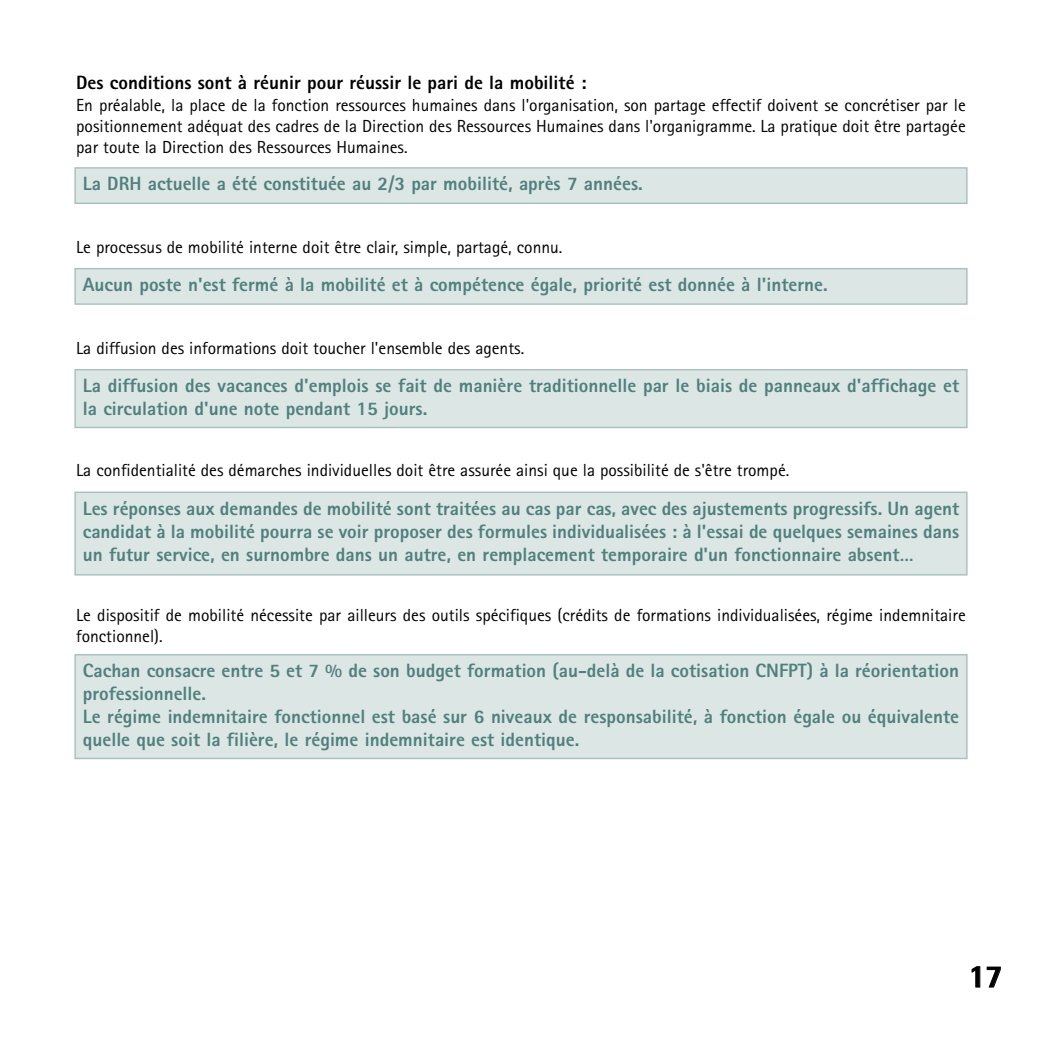
<style>
.page{position:relative;width:1042px;height:1042px;background:#fff}
.page>*{position:absolute;margin:0;border:0;box-sizing:border-box;transform-origin:0 0}
.t1{font:800 31.5px "Rotis Semi Sans";color:#000}
.t2{font:800 19.25px/23.1px "Rotis Sans Serif";color:#4f807d}
.t3{font:800 19.25px "Rotis Sans Serif";color:#000}
.t4{font:17.5px/21px "Rotis Sans Serif";color:#000;text-align:justify}
</style>
<div class="page">
<div style="left:75px;top:168px;width:892px;height:35px;background:#dce6e5"></div>
<div style="left:74px;top:167px;width:893px;height:37px;border:1px solid #a7bfbe"></div>
<div style="left:75px;top:269px;width:892px;height:35px;background:#dce6e5"></div>
<div style="left:74px;top:268px;width:893px;height:37px;border:1px solid #a7bfbe"></div>
<div style="left:75px;top:370px;width:892px;height:57px;background:#dce6e5"></div>
<div style="left:74px;top:369px;width:893px;height:59px;border:1px solid #a7bfbe"></div>
<div style="left:75px;top:492px;width:892px;height:83px;background:#dce6e5"></div>
<div style="left:74px;top:491px;width:893px;height:84px;border:1px solid #a7bfbe"></div>
<div style="left:75px;top:655px;width:892px;height:103px;background:#dce6e5"></div>
<div style="left:74px;top:654px;width:893px;height:105px;border:1px solid #a7bfbe"></div>
<p class="t3" style="left:76px;top:76px;width:512px">Des conditions sont à réunir pour réussir le pari de la mobilité :</p>
<p class="t4" style="left:76px;top:97px;width:891px">En préalable, la place de la fonction ressources humaines dans l'organisation, son partage effectif doivent se concrétiser par le positionnement adéquat des cadres de la Direction des Ressources Humaines dans l'organigramme. La pratique doit être partagée par toute la Direction des Ressources Humaines.</p>
<p class="t2" style="left:83px;top:174px;width:561px">La DRH actuelle a été constituée au 2/3 par mobilité, après 7 années.</p>
<p class="t4" style="left:76px;top:238px;width:488px">Le processus de mobilité interne doit être clair, simple, partagé, connu.</p>
<p class="t2" style="left:83px;top:275px;width:746px">Aucun poste n'est fermé à la mobilité et à compétence égale, priorité est donnée à l'interne.</p>
<p class="t4" style="left:76px;top:339px;width:449px">La diffusion des informations doit toucher l'ensemble des agents.</p>
<p class="t2" style="left:83px;top:375px;width:878px">La diffusion des vacances d'emplois se fait de manière traditionnelle par le biais de panneaux d'affichage et la circulation d'une note pendant 15 jours.</p>
<p class="t4" style="left:76px;top:461px;width:714px">La confidentialité des démarches individuelles doit être assurée ainsi que la possibilité de s'être trompé.</p>
<p class="t2" style="left:83px;top:499px;width:878px;text-align:justify">Les réponses aux demandes de mobilité sont traitées au cas par cas, avec des ajustements progressifs. Un agent candidat à la mobilité pourra se voir proposer des formules individualisées : à l'essai de quelques semaines dans un futur service, en surnombre dans un autre, en remplacement temporaire d'un fonctionnaire absent…</p>
<p class="t4" style="left:76px;top:606px;width:891px">Le dispositif de mobilité nécessite par ailleurs des outils spécifiques (crédits de formations individualisées, régime indemnitaire fonctionnel).</p>
<p class="t2" style="left:83px;top:660px;width:878px">Cachan consacre entre 5 et 7 % de son budget formation (au-delà de la cotisation CNFPT) à la réorientation professionnelle.<br>Le régime indemnitaire fonctionnel est basé sur 6 niveaux de responsabilité, à fonction égale ou équivalente quelle que soit la filière, le régime indemnitaire est identique.</p>
<h1 class="t1" style="left:968px;top:965px;width:36px">17</h1>
</div>
